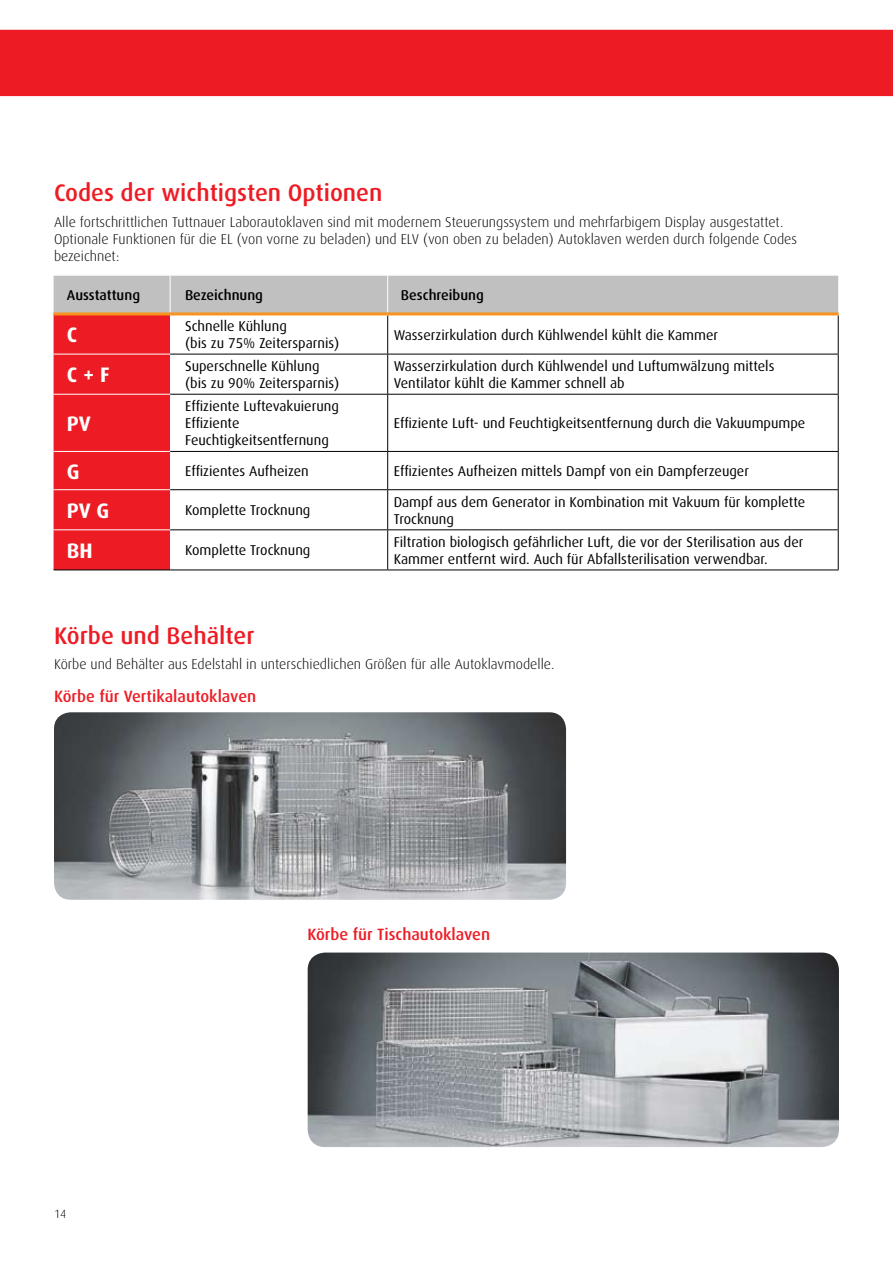
<style>
.page{position:relative;width:893px;height:1263px;background:#fff}
.page>*{position:absolute;margin:0;border:0;box-sizing:border-box;transform-origin:0 0}
.t1{font:500 24px "Dax";color:#ed1c24}
.t2{font:700 21px "Dax";color:#fff}
.t3{font:500 16.35px "Dax";color:#ed1c24}
.t4{font:14.25px/17.1px "Dax";color:#000}
.t5{font:300 14.25px/17.1px "Dax";color:#000}
.t6{font:500 14.25px "Dax";color:#000}
.t7{font:300 12px "Dax";color:#000}
</style>
<div class="page">
<div style="left:0;top:30px;width:893px;height:66px;background:#ed1c24"></div>
<svg style="left:54px;top:276px;width:784px;height:294px;background:#d66d71"></svg>
<svg style="left:170px;top:315px;width:668px;height:255px"></svg>
<hr style="left:387px;top:315px;width:1px;height:39px;background:#000">
<hr style="left:838px;top:315px;width:1px;height:39px;background:#000">
<hr style="left:170px;top:354px;width:218px;height:1px;background:#000">
<hr style="left:388px;top:354px;width:451px;height:1px;background:#000">
<hr style="left:387px;top:354px;width:1px;height:40px;background:#000">
<hr style="left:838px;top:354px;width:1px;height:40px;background:#000">
<hr style="left:170px;top:394px;width:218px;height:1px;background:#000">
<hr style="left:388px;top:394px;width:451px;height:1px;background:#000">
<hr style="left:387px;top:395px;width:1px;height:56px;background:#000">
<hr style="left:838px;top:395px;width:1px;height:56px;background:#000">
<hr style="left:170px;top:451px;width:218px;height:1px;background:#000">
<hr style="left:388px;top:451px;width:451px;height:1px;background:#000">
<hr style="left:387px;top:452px;width:1px;height:37px;background:#000">
<hr style="left:838px;top:452px;width:1px;height:37px;background:#000">
<hr style="left:170px;top:489px;width:218px;height:1px;background:#000">
<hr style="left:388px;top:489px;width:451px;height:1px;background:#000">
<hr style="left:387px;top:490px;width:1px;height:39px;background:#000">
<hr style="left:838px;top:490px;width:1px;height:39px;background:#000">
<hr style="left:170px;top:529px;width:218px;height:1px;background:#000">
<hr style="left:388px;top:529px;width:451px;height:1px;background:#000">
<hr style="left:387px;top:530px;width:1px;height:40px;background:#000">
<hr style="left:838px;top:530px;width:1px;height:40px;background:#000">
<hr style="left:54px;top:570px;width:116px;height:1px;background:#000">
<hr style="left:170px;top:570px;width:218px;height:1px;background:#000">
<hr style="left:388px;top:570px;width:451px;height:1px;background:#000">
<hr style="left:170px;top:276px;width:1px;height:36px;background:#fff">
<hr style="left:387px;top:276px;width:1px;height:36px;background:#fff">
<hr style="left:54px;top:354px;width:116px;height:1px;background:#fff">
<hr style="left:54px;top:394px;width:116px;height:1px;background:#fff">
<hr style="left:54px;top:451px;width:116px;height:1px;background:#fff">
<hr style="left:54px;top:489px;width:116px;height:1px;background:#fff">
<hr style="left:54px;top:529px;width:116px;height:1px;background:#fff">
<hr style="left:54px;top:312px;width:116px;height:3px;background:#f7931e">
<hr style="left:170px;top:312px;width:218px;height:3px;background:#f7931e">
<hr style="left:388px;top:312px;width:451px;height:3px;background:#f7931e">
<img style="left:54px;top:712px;width:512px;height:188px">
<img style="left:308px;top:952px;width:531px;height:195px">
<h1 class="t1" style="left:54px;top:180px;width:330px">Codes der wichtigsten Optionen</h1>
<p class="t5" style="left:54px;top:214px;width:744px">Alle fortschrittlichen Tuttnauer Laborautoklaven sind mit modernem Steuerungssystem und mehrfarbigem Display ausgestattet.<br>Optionale Funktionen für die EL (von vorne zu beladen) und ELV (von oben zu beladen) Autoklaven werden durch folgende Codes bezeichnet:</p>
<p class="t6" style="left:67px;top:287px;width:75px">Ausstattung</p>
<p class="t6" style="left:185px;top:287px;width:80px">Bezeichnung</p>
<p class="t6" style="left:401px;top:287px;width:84px">Beschreibung</p>
<h2 class="t2" style="left:67px;top:323px;width:12px">C</h2>
<p class="t4" style="left:185px;top:318px;width:156px">Schnelle Kühlung<br>(bis zu 75% Zeitersparnis)</p>
<p class="t4" style="left:394px;top:326px;width:326px">Wasserzirkulation durch Kühlwendel kühlt die Kammer</p>
<h2 class="t2" style="left:67px;top:363px;width:44px">C + F</h2>
<p class="t4" style="left:185px;top:358px;width:156px">Superschnelle Kühlung (bis zu 90% Zeitersparnis)</p>
<p class="t4" style="left:394px;top:358px;width:382px">Wasserzirkulation durch Kühlwendel und Luftumwälzung mittels<br>Ventilator kühlt die Kammer schnell ab</p>
<h2 class="t2" style="left:67px;top:412px;width:25px">PV</h2>
<p class="t4" style="left:185px;top:398px;width:155px">Effiziente Luftevakuierung<br>Effiziente<br>Feuchtigkeitsentfernung</p>
<p class="t4" style="left:394px;top:415px;width:413px">Effiziente Luft- und Feuchtigkeitsentfernung durch die Vakuumpumpe</p>
<h2 class="t2" style="left:67px;top:459px;width:14px">G</h2>
<p class="t4" style="left:185px;top:463px;width:125px">Effizientes Aufheizen</p>
<p class="t4" style="left:394px;top:463px;width:357px">Effizientes Aufheizen mittels Dampf von ein Dampferzeuger</p>
<h2 class="t2" style="left:67px;top:499px;width:44px">PV G</h2>
<p class="t4" style="left:185px;top:502px;width:127px">Komplette Trocknung</p>
<p class="t4" style="left:394px;top:493px;width:413px">Dampf aus dem Generator in Kombination mit Vakuum für komplette<br>Trocknung</p>
<h2 class="t2" style="left:67px;top:539px;width:27px">BH</h2>
<p class="t4" style="left:185px;top:542px;width:127px">Komplette Trocknung</p>
<p class="t4" style="left:394px;top:533px;width:411px">Filtration biologisch gefährlicher Luft, die vor der Sterilisation aus der<br>Kammer entfernt wird. Auch für Abfallsterilisation verwendbar.</p>
<h1 class="t1" style="left:54px;top:622px;width:202px">Körbe und Behälter</h1>
<p class="t5" style="left:54px;top:656px;width:502px">Körbe und Behälter aus Edelstahl in unterschiedlichen Größen für alle Autoklavmodelle.</p>
<p class="t3" style="left:54px;top:687px;width:204px">Körbe für Vertikalautoklaven</p>
<p class="t7" style="left:54px;top:1207px;width:14px">14</p>
<p class="t3" style="left:307px;top:925px;width:184px">Körbe für Tischautoklaven</p>
</div>
